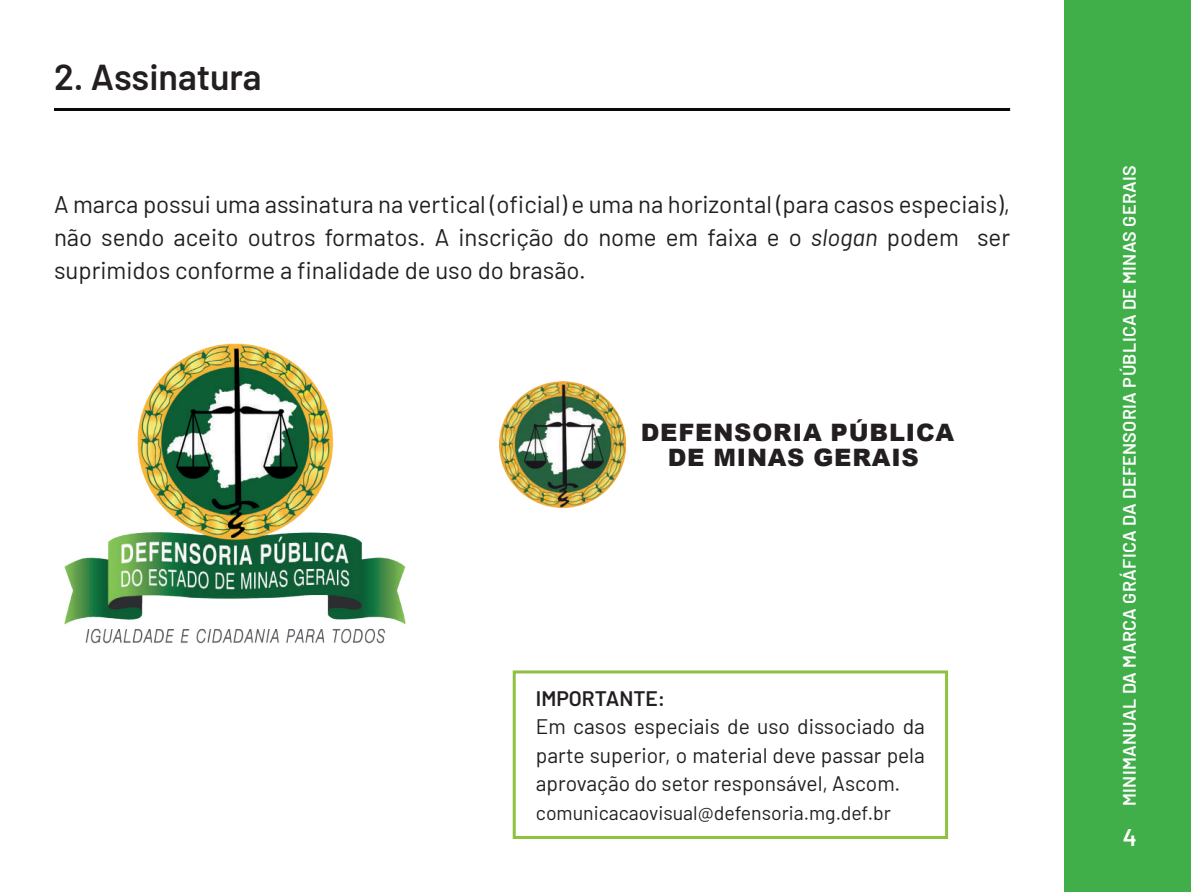
<style>
.page{position:relative;width:1191px;height:893px;background:#fff}
.page>*{position:absolute;margin:0;border:0;box-sizing:border-box;transform-origin:0 0}
.t1{font:600 36px "Barlow";color:#231f20}
.t2{font:24px/33px "Barlow";color:#231f20;text-align:justify}
.t3{font:900 24px/25.5px "Arial";letter-spacing:.035em;color:#231f20;text-align:center}
.t4{font:600 24px "Barlow";color:#fff}
.t5{font:21px/28.5px "Barlow";color:#231f20;text-align:justify}
.t6{font:600 21px "Barlow";color:#231f20}
.t7{font:19.5px "Barlow";color:#231f20}
.t8{font:600 18px "Barlow";letter-spacing:.02em;color:#fff}
.s1{font-style:italic}
</style>
<div class="page">
<div style="left:1064px;top:1px;width:126px;height:891px;background:#40ae49"></div>
<hr style="left:54px;top:108px;width:956px;height:3px;background:#0c0806">
<img style="left:64px;top:343px;width:342px;height:301px">
<img style="left:500px;top:381px;width:125px;height:127px">
<div style="left:513px;top:670px;width:435px;height:169px;border:3px solid #8fc141"></div>
<h1 class="t1" style="left:54px;top:51px;width:209px">2. Assinatura</h1>
<p class="t2" style="left:54px;top:186px;width:957px">A marca possui uma assinatura na vertical (oficial) e uma na horizontal (para casos especiais), não sendo aceito outros formatos. A inscrição do nome em faixa e o <span class="s1">slogan</span> podem ser suprimidos conforme a finalidade de uso do brasão.</p>
<p class="t3" style="left:640px;top:419px;width:315px">DEFENSORIA PÚBLICA<br>DE MINAS GERAIS</p>
<p class="t6" style="left:536px;top:683px;width:131px">IMPORTANTE:</p>
<p class="t5" style="left:536px;top:711px;width:390px">Em casos especiais de uso dissociado da parte superior, o material deve passar pela aprovação do setor responsável, Ascom.</p>
<p class="t7" style="left:536px;top:799px;width:356px">comunicacaovisual@defensoria.mg.def.br</p>
<p class="t8" style="left:1116px;top:806px;width:643px;rotate:-90deg">MINIMANUAL DA MARCA GRÁFICA DA DEFENSORIA PÚBLICA DE MINAS GERAIS</p>
<p class="t4" style="left:1123px;top:820px;width:16px">4</p>
</div>
